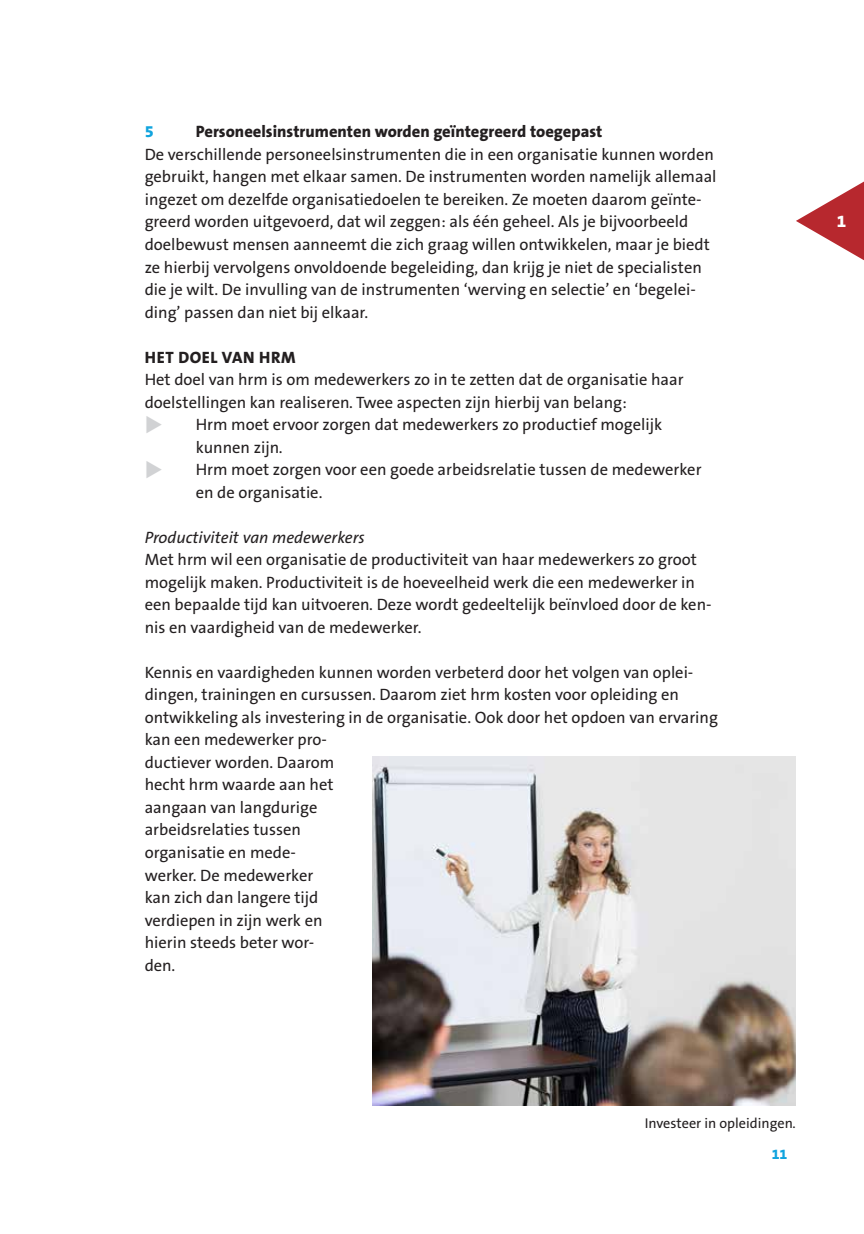
<style>
.page{position:relative;width:864px;height:1234px;background:#fff}
.page>*{position:absolute;margin:0;border:0;box-sizing:border-box;transform-origin:0 0}
.t1{font:800 17.25px "The Sans B W8";color:#fff}
.t2{font:16.5px/22.5px "The Sans B W5 Plain";color:#231f20}
.t3{font:800 16.5px "The Sans B W8";color:#231f20}
.t4{font:italic 16.5px "The Sans B W5 Plain";color:#231f20}
.t5{font:800 16.5px "The Sans B W8";letter-spacing:.035em;color:#231f20}
.t6{font:800 16.5px "The Sans B W8";color:#11a4de}
.t7{font:14.25px "The Sans B W5 Plain";color:#231f20}
.t8{font:800 14.25px "The Sans B W8";color:#11a4de}
</style>
<div class="page">
<svg style="left:796px;top:182px;width:67px;height:78px"></svg>
<img style="left:372px;top:756px;width:423px;height:349px">
<p class="t6" style="left:145px;top:121px;width:11px">5</p>
<p class="t3" style="left:196px;top:121px;width:408px">Personeelsinstrumenten worden geïntegreerd toegepast</p>
<p class="t2" style="left:145px;top:143px;width:573px">De verschillende personeelsinstrumenten die in een organisatie kunnen worden gebruikt, hangen met elkaar samen. De instrumenten worden namelijk allemaal ingezet om dezelfde organisatiedoelen te bereiken. Ze moeten daarom geïnte&shy;greerd worden uitgevoerd, dat wil zeggen: als één geheel. Als je bijvoorbeeld doelbewust mensen aanneemt die zich graag willen ontwikkelen, maar je biedt ze hierbij vervolgens onvoldoende begeleiding, dan krijg je niet de specialisten die je wilt. De invulling van de instrumenten ‘werving en selectie’ en ‘begelei&shy;ding’ passen dan niet bij elkaar.</p>
<p class="t5" style="left:145px;top:346px;width:152px">HET DOEL VAN HRM</p>
<p class="t2" style="left:145px;top:368px;width:540px">Het doel van hrm is om medewerkers zo in te zetten dat de organisatie haar doelstellingen kan realiseren. Twee aspecten zijn hierbij van belang:</p>
<p class="t2" style="left:196px;top:413px;width:507px">Hrm moet ervoor zorgen dat medewerkers zo productief mogelijk kunnen zijn.<br>Hrm moet zorgen voor een goede arbeidsrelatie tussen de medewerker en de organisatie.</p>
<p class="t4" style="left:145px;top:527px;width:221px">Productiviteit van medewerkers</p>
<p class="t2" style="left:145px;top:548px;width:568px">Met hrm wil een organisatie de productiviteit van haar medewerkers zo groot mogelijk maken. Productiviteit is de hoeveelheid werk die een medewerker in een bepaalde tijd kan uitvoeren. Deze wordt gedeeltelijk beïnvloed door de ken&shy;nis en vaardigheid van de medewerker.</p>
<p class="t2" style="left:145px;top:661px;width:574px">Kennis en vaardigheden kunnen worden verbeterd door het volgen van oplei&shy;dingen, trainingen en cursussen. Daarom ziet hrm kosten voor opleiding en ontwikkeling als investering in de organisatie. Ook door het opdoen van ervaring kan een medewerker pro-<br>ductiever worden. Daarom<br>hecht hrm waarde aan het<br>aangaan van langdurige<br>arbeidsrelaties tussen<br>organisatie en mede-<br>werker. De medewerker<br>kan zich dan langere tijd<br>verdiepen in zijn werk en<br>hierin steeds beter wor-<br>den.</p>
<p class="t1" style="left:836px;top:210px;width:11px">1</p>
<p class="t7" style="left:644px;top:1113px;width:153px">Investeer in opleidingen.</p>
<p class="t8" style="left:771px;top:1145px;width:17px">11</p>
</div>
